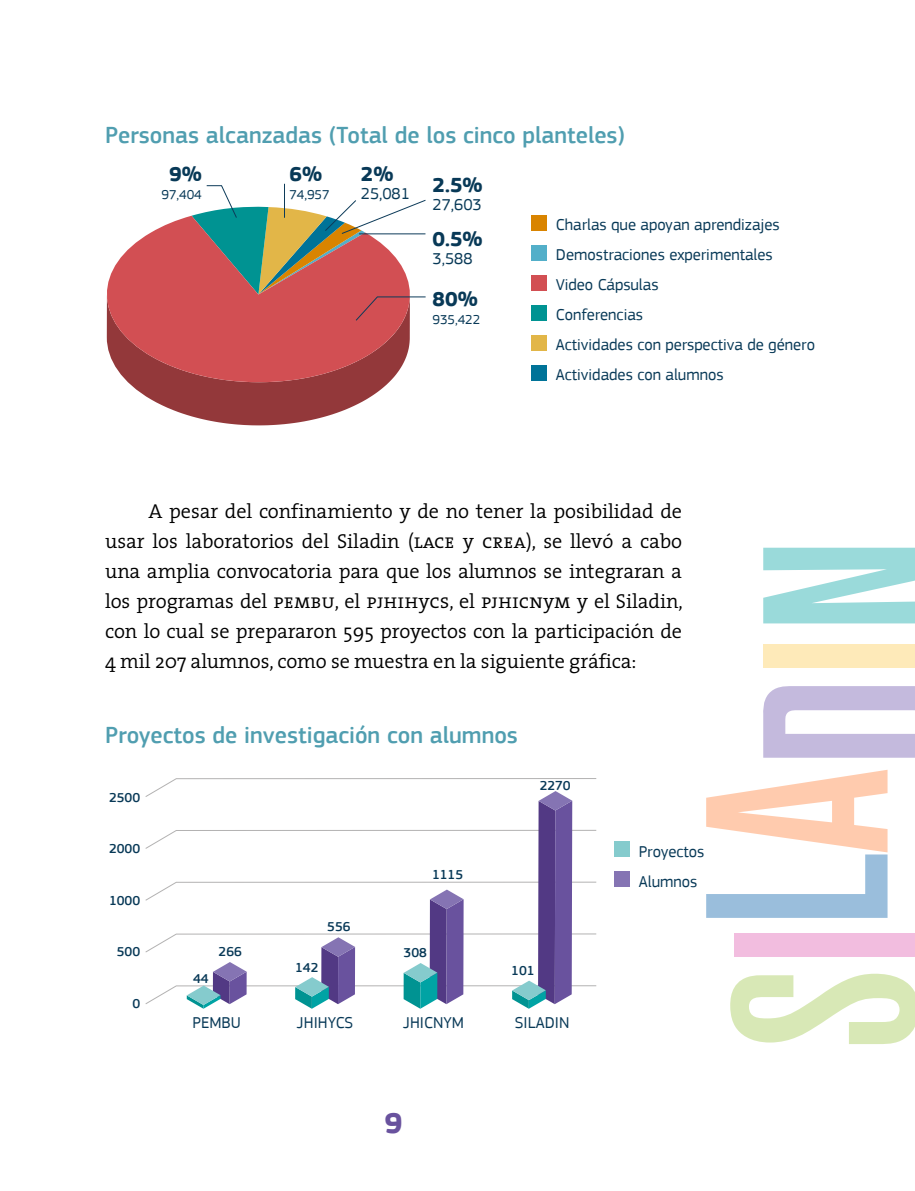
<style>
.page{position:relative;width:915px;height:1191px;background:#fff}
.page>*{position:absolute;margin:0;border:0;box-sizing:border-box;transform-origin:0 0}
.t1{font:700 30px "PF Square Sans Pro";color:#69529e}
.t2{font:500 24px "PF Square Sans Pro";color:#509eb0}
.t3{font:700 21px "PF Square Sans Pro";color:#083957}
.t4{font:300 20.25px/30px "The Serif";letter-spacing:-.005em;color:#000;text-align:justify}
.t5{font:16.5px/30px "PF Square Sans Pro";color:#083957}
.t6{font:500 13.5px "PF Square Sans Pro";color:#083957}
.t7{font:13.5px "PF Square Sans Pro";color:#083957}
.s1{font-family:"The Serif Semi Light Caps";font-weight:400}
</style>
<div class="page">
<div style="left:614px;top:841px;width:15px;height:15px;background:#85cbcd"></div>
<div style="left:614px;top:871px;width:15px;height:15px;background:#8574b3"></div>
<svg style="left:145px;top:778px;width:451px;height:230px"></svg>
<div style="left:531px;top:215px;width:15px;height:15px;background:#d98400"></div>
<div style="left:531px;top:245px;width:15px;height:15px;background:#53afc9"></div>
<div style="left:531px;top:275px;width:15px;height:15px;background:#d24f53"></div>
<div style="left:531px;top:305px;width:15px;height:15px;background:#009392"></div>
<div style="left:531px;top:335px;width:15px;height:15px;background:#e2b648"></div>
<div style="left:531px;top:365px;width:15px;height:15px;background:#007398"></div>
<svg style="left:107px;top:185px;width:319px;height:240px"></svg>
<hr style="left:359px;top:233px;width:66px;height:1px;background:#0d3b59">
<hr style="left:284px;top:184px;width:1px;height:34px;background:#0d3b59">
<svg style="left:730px;top:973px;width:184px;height:71px"></svg>
<div style="left:733px;top:933px;width:181px;height:24px;background:#f2bddf"></div>
<svg style="left:706px;top:770px;width:181px;height:148px"></svg>
<svg style="left:763px;top:686px;width:151px;height:71px"></svg>
<div style="left:763px;top:643px;width:151px;height:24px;background:#feeab9"></div>
<svg style="left:763px;top:548px;width:151px;height:75px"></svg>
<p class="t2" style="left:105px;top:121px;width:521px">Personas alcanzadas (Total de los cinco planteles)</p>
<p class="t3" style="left:169px;top:162px;width:34px">9%</p>
<p class="t7" style="left:161px;top:187px;width:42px">97,404</p>
<p class="t3" style="left:289px;top:162px;width:34px">6%</p>
<p class="t7" style="left:289px;top:187px;width:42px">74,957</p>
<p class="t3" style="left:361px;top:162px;width:34px">2%</p>
<p class="t5" style="left:361px;top:179px;width:123px">25,081 <sup>2.5%</sup></p>
<p class="t5" style="left:432px;top:189px;width:51px">27,603</p>
<p class="t3" style="left:432px;top:227px;width:52px">0.5%</p>
<p class="t5" style="left:432px;top:244px;width:41px">3,588</p>
<p class="t3" style="left:432px;top:286px;width:47px">80%</p>
<p class="t7" style="left:432px;top:312px;width:49px">935,422</p>
<p class="t5" style="left:555px;top:210px;width:260px">Charlas que apoyan aprendizajes<br>Demostraciones experimentales<br>Video Cápsulas<br>Conferencias<br>Actividades con perspectiva de género<br>Actividades con alumnos</p>
<p class="t4" style="left:105px;top:495px;width:579px;text-indent:43px">A pesar del confinamiento y de no tener la posibilidad de usar los laboratorios del Siladin (<span class="s1">lace</span> y <span class="s1">crea</span>), se llevó a cabo una amplia convocatoria para que los alumnos se integraran a los programas del <span class="s1">pembu</span>, el <span class="s1">pjhih</span>y<span class="s1">cs</span>, el <span class="s1">pjhicn</span>y<span class="s1">m</span> y el Siladin, con lo cual se prepararon 595 proyectos con la participación de 4 mil 207 alumnos, como se muestra en la siguiente gráfica:</p>
<p class="t2" style="left:105px;top:721px;width:414px">Proyectos de investigación con alumnos</p>
<p class="t6" style="left:109px;top:789px;width:32px">2500</p>
<p class="t6" style="left:109px;top:841px;width:32px">2000</p>
<p class="t6" style="left:109px;top:892px;width:32px">1000</p>
<p class="t6" style="left:117px;top:944px;width:25px">500</p>
<p class="t6" style="left:218px;top:943px;width:25px">266</p>
<p class="t6" style="left:327px;top:918px;width:25px">556</p>
<p class="t6" style="left:432px;top:867px;width:32px">1115</p>
<p class="t6" style="left:403px;top:944px;width:25px">308</p>
<p class="t6" style="left:539px;top:777px;width:32px">2270</p>
<p class="t6" style="left:132px;top:995px;width:9px">0</p>
<p class="t6" style="left:193px;top:970px;width:17px">44</p>
<p class="t6" style="left:295px;top:959px;width:25px">142</p>
<p class="t6" style="left:511px;top:963px;width:25px">101</p>
<p class="t5" style="left:192px;top:1007px;width:50px">PEMBU</p>
<p class="t5" style="left:297px;top:1007px;width:58px">JHIHYCS</p>
<p class="t5" style="left:403px;top:1007px;width:62px">JHICNYM</p>
<p class="t5" style="left:514px;top:1007px;width:56px">SILADIN</p>
<h1 class="t1" style="left:384px;top:1104px;width:19px">9</h1>
<p class="t5" style="left:638px;top:836px;width:67px">Proyectos<br>Alumnos</p>
</div>
